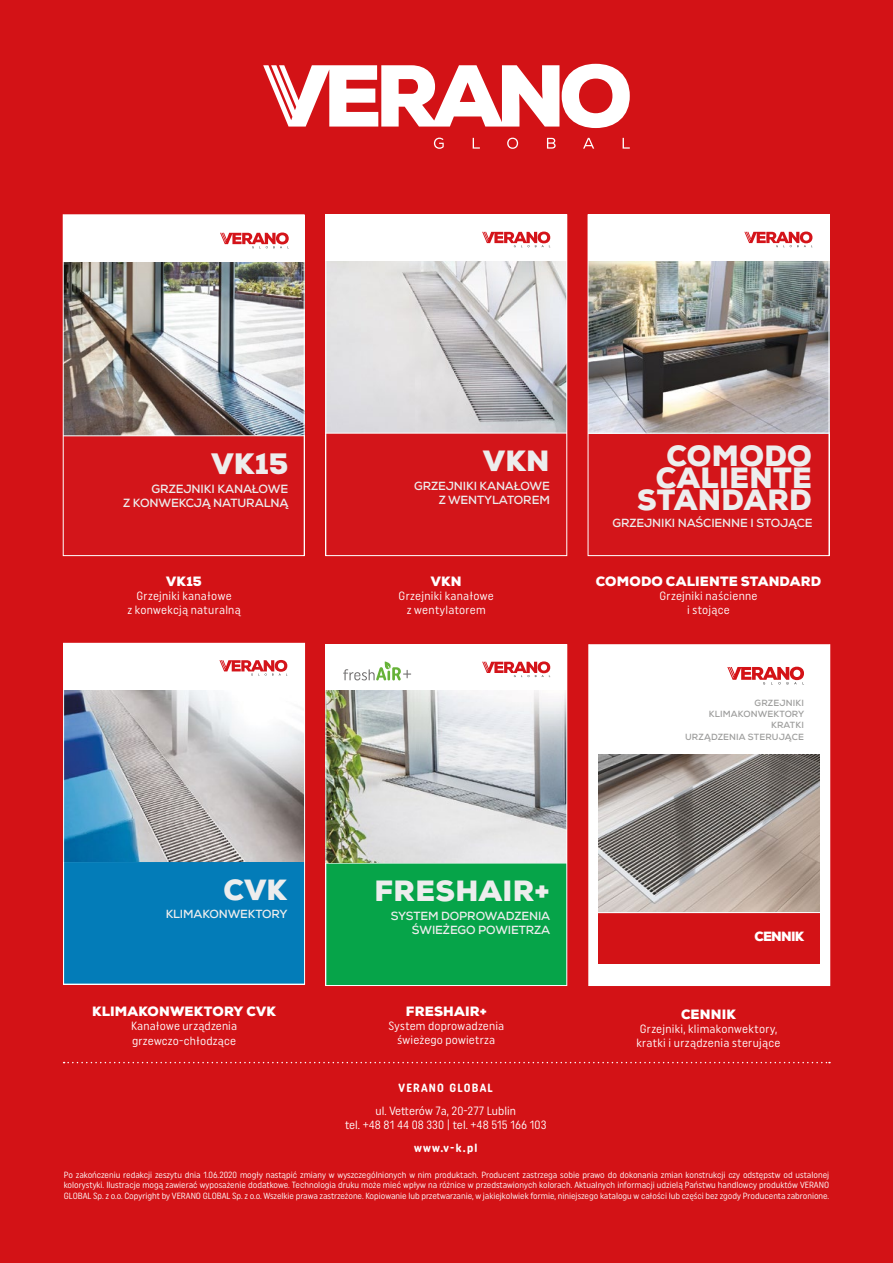
<style>
.page{position:relative;width:893px;height:1263px;background:#d31216}
.page>*{position:absolute;margin:0;border:0;box-sizing:border-box;transform-origin:0 0}
.t1{font:900 29.55px "Nexa";color:#ededed}
.t2{font:900 29.25px/22.4px "Nexa";letter-spacing:.015em;color:#ededed;text-align:right}
.t3{font:900 29.1px "Nexa";color:#ededed}
.t4{font:900 13.5px "Nexa";letter-spacing:.01em;color:#fff}
.t5{font:900 13.35px "Nexa";letter-spacing:-.06em;color:#fff}
.t6{font:12px/14.4px "Uniform Rounded Condensed";letter-spacing:.02em;color:#fff;text-align:center}
.t7{font:12px/14.4px "Uniform Rounded Condensed";color:#fff;text-align:center}
.t8{font:700 12px "Uniform Rounded Condensed";letter-spacing:.1em;color:#fff}
.t9{font:700 11.85px/14.2px "Nexa";letter-spacing:-.01em;color:#ededed;text-align:right}
.t10{font:700 11.7px/14.1px "Nexa";letter-spacing:-.01em;color:#ededed;text-align:right}
.t11{font:9px/10.8px "Uniform Rounded Condensed";color:#fff;text-align:justify}
.t12{font:700 8.85px "Nexa";letter-spacing:.015em;color:#9d9d9c}
</style>
<div class="page">
<div style="left:589px;top:645px;width:241px;height:340px;background:#fff"></div>
<img style="left:599px;top:754px;width:221px;height:158px">
<div style="left:599px;top:913px;width:221px;height:50px;background:#d31216"></div>
<svg style="left:727px;top:667px;width:77px;height:17px"></svg>
<div style="left:589px;top:644px;width:241px;height:342px;border:1px solid #fff"></div>
<div style="left:65px;top:645px;width:238px;height:45px;background:#fff"></div>
<div style="left:64px;top:861px;width:241px;height:123px;background:#037cb8"></div>
<svg style="left:219px;top:660px;width:68px;height:15px"></svg>
<img style="left:65px;top:690px;width:238px;height:172px">
<div style="left:63px;top:643px;width:242px;height:341px;border:1px solid #fff"></div>
<div style="left:328px;top:217px;width:237px;height:44px;background:#fff"></div>
<img style="left:328px;top:261px;width:237px;height:172px">
<div style="left:326px;top:433px;width:241px;height:123px;background:#d3151a"></div>
<svg style="left:482px;top:232px;width:68px;height:15px"></svg>
<hr style="left:326px;top:433px;width:241px;height:1px;background:#fff">
<div style="left:326px;top:215px;width:241px;height:341px;border:1px solid #fff"></div>
<div style="left:328px;top:646px;width:237px;height:45px;background:#fff"></div>
<div style="left:326px;top:863px;width:241px;height:122px;background:#06a449"></div>
<hr style="left:326px;top:862px;width:241px;height:1px;background:#fff">
<img style="left:328px;top:691px;width:237px;height:171px">
<svg style="left:482px;top:661px;width:68px;height:16px"></svg>
<svg style="left:343px;top:661px;width:68px;height:19px"></svg>
<div style="left:326px;top:644px;width:241px;height:342px;border:1px solid #fff"></div>
<div style="left:590px;top:217px;width:237px;height:44px;background:#fff"></div>
<div style="left:588px;top:433px;width:241px;height:123px;background:#d3151a"></div>
<svg style="left:744px;top:232px;width:68px;height:15px"></svg>
<img style="left:590px;top:261px;width:237px;height:172px">
<hr style="left:588px;top:433px;width:241px;height:1px;background:#fff">
<div style="left:588px;top:215px;width:241px;height:341px;border:1px solid #fff"></div>
<div style="left:65px;top:217px;width:237px;height:45px;background:#fff"></div>
<img style="left:65px;top:262px;width:237px;height:173px">
<svg style="left:220px;top:232px;width:69px;height:16px"></svg>
<div style="left:63px;top:436px;width:241px;height:120px;background:#d3151a"></div>
<hr style="left:63px;top:435px;width:241px;height:1px;background:#fff">
<div style="left:63px;top:215px;width:241px;height:341px;border:1px solid #fff"></div>
<svg style="left:64px;top:1062px;width:766px;height:1px"></svg>
<svg style="left:434px;top:138px;width:10px;height:11px"></svg>
<svg style="left:473px;top:138px;width:7px;height:11px"></svg>
<svg style="left:507px;top:138px;width:11px;height:11px"></svg>
<svg style="left:547px;top:138px;width:9px;height:11px"></svg>
<svg style="left:583px;top:138px;width:11px;height:11px"></svg>
<svg style="left:623px;top:138px;width:7px;height:11px"></svg>
<svg style="left:263px;top:63px;width:367px;height:65px"></svg>
<h1 class="t1" style="left:211px;top:445px;width:78px">VK15</h1>
<h3 class="t9" style="left:123px;top:482px;width:167px">GRZEJNIKI KANAŁOWE<br>Z KONWEKCJĄ NATURALNĄ</h3>
<h3 class="t4" style="left:166px;top:572px;width:37px">VK15</h3>
<h3 class="t6" style="left:127px;top:588px;width:115px">Grzejniki kanałowe<br>z konwekcją naturalną</h3>
<h3 class="t3" style="left:223px;top:871px;width:65px">CVK</h3>
<p class="t10" style="left:166px;top:907px;width:123px">KLIMAKONWEKTORY</p>
<h3 class="t4" style="left:92px;top:1002px;width:186px">KLIMAKONWEKTORY CVK</h3>
<h3 class="t6" style="left:131px;top:1019px;width:107px;text-align:left">Kanałowe urządzenia grzewczo-chłodzące</h3>
<h2 class="t2" style="left:483px;top:450px;width:68px">VKN</h2>
<p class="t10" style="left:414px;top:479px;width:137px">GRZEJNIKI KANAŁOWE<br>Z WENTYLATOREM</p>
<h3 class="t4" style="left:431px;top:572px;width:32px">VKN</h3>
<h3 class="t6" style="left:399px;top:588px;width:97px">Grzejniki kanałowe z wentylatorem</h3>
<h2 class="t2" style="left:637px;top:444px;width:176px">COMODO<br>CALIENTE<br>STANDARD</h2>
<p class="t10" style="left:612px;top:516px;width:202px">GRZEJNIKI NAŚCIENNE I STOJĄCE</p>
<h3 class="t4" style="left:596px;top:572px;width:227px">COMODO CALIENTE STANDARD</h3>
<h3 class="t6" style="left:659px;top:588px;width:100px">Grzejniki naścienne i stojące</h3>
<p class="t12" style="left:755px;top:697px;width:51px">GRZEJNIKI</p>
<p class="t12" style="left:709px;top:708px;width:97px">KLIMAKONWEKTORY</p>
<p class="t12" style="left:685px;top:731px;width:120px">URZĄDZENIA STERUJĄCE</p>
<p class="t12" style="left:771px;top:720px;width:34px">KRATKI</p>
<h2 class="t2" style="left:374px;top:880px;width:177px">FRESHAIR+</h2>
<p class="t10" style="left:391px;top:908px;width:161px">SYSTEM DOPROWADZENIA<br>ŚWIEŻEGO POWIETRZA</p>
<h3 class="t4" style="left:406px;top:1002px;width:82px">FRESHAIR+</h3>
<h3 class="t6" style="left:388px;top:1018px;width:117px">System doprowadzenia świeżego powietrza</h3>
<h3 class="t8" style="left:399px;top:1081px;width:96px">VERANO GLOBAL</h3>
<h3 class="t7" style="left:345px;top:1103px;width:203px">ul. Vetterów 7a, 20-277 Lublin<br>tel. +48 81 44 08 330 | tel. +48 515 166 103</h3>
<h3 class="t8" style="left:414px;top:1141px;width:65px">www.v-k.pl</h3>
<h3 class="t5" style="left:749px;top:927px;width:42px">CENN</h3>
<h3 class="t5" style="left:754px;top:927px;width:51px">CENNIK</h3>
<h3 class="t4" style="left:681px;top:1005px;width:57px">CENNIK</h3>
<h3 class="t6" style="left:636px;top:1021px;width:146px;text-align:left">Grzejniki, klimakonwektory, kratki i urządzenia sterujące</h3>
<p class="t11" style="left:64px;top:1169px;width:767px">Po zakończeniu redakcji zeszytu dnia 1.06.2020 mogły nastąpić zmiany w wyszczególnionych w nim produktach. Producent zastrzega sobie prawo do dokonania zmian konstrukcji czy odstępstw od ustalonej kolorystyki. Ilustracje mogą zawierać wyposażenie dodatkowe. Technologia druku może mieć wpływ na różnice w przedstawionych kolorach. Aktualnych informacji udzielą Państwu handlowcy produktów VERANO GLOBAL Sp. z o.o. Copyright by VERANO GLOBAL Sp. z o.o. Wszelkie prawa zastrzeżone. Kopiowanie lub przetwarzanie, w jakiejkolwiek formie, niniejszego katalogu w całości lub części bez zgody Producenta zabronione.</p>
</div>
